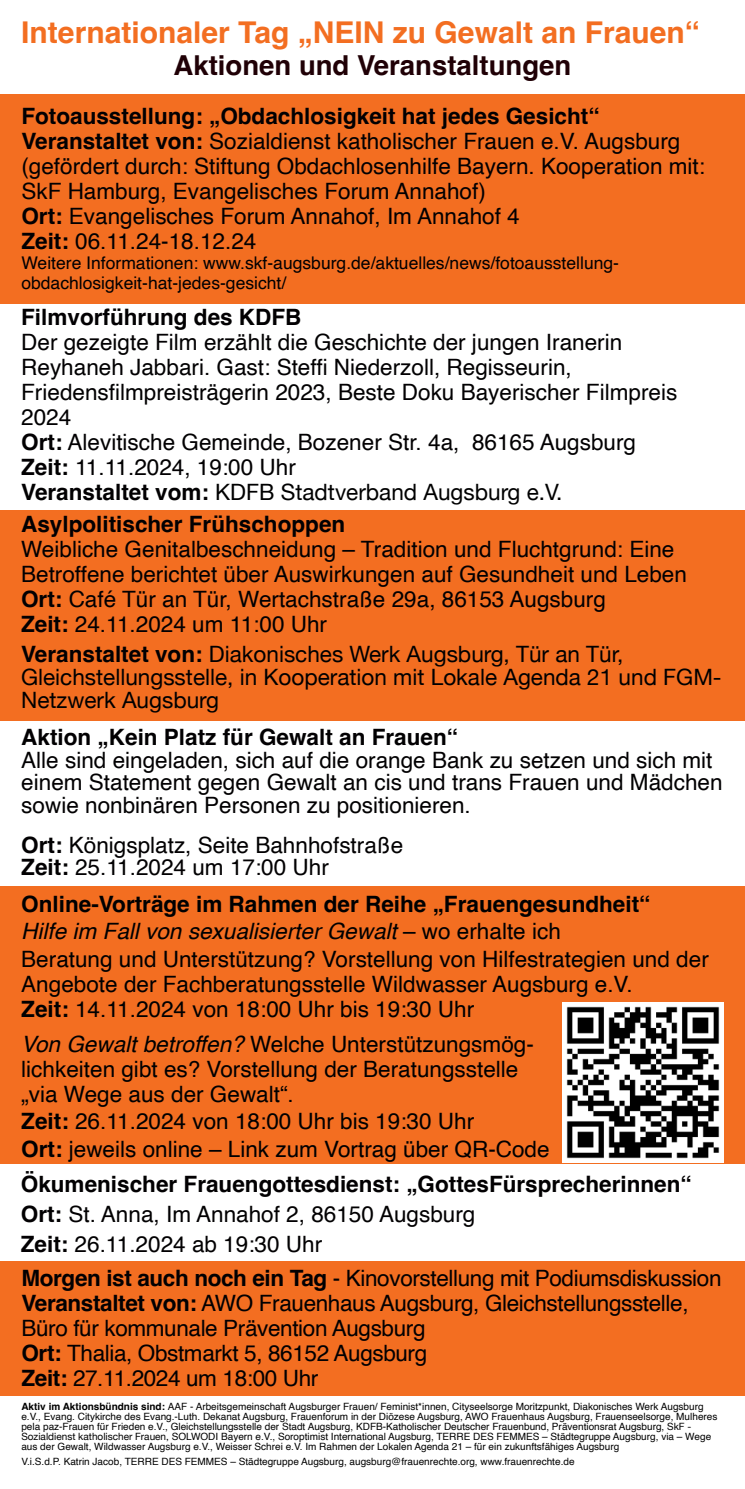
<style>
.page{position:relative;width:745px;height:1489px;background:#fff}
.page>*{position:absolute;margin:0;border:0;box-sizing:border-box;transform-origin:0 0}
.t1{font:700 30px "Helvetica";color:#f36e21}
.t2{font:700 27.5px "Helvetica";color:#200006}
.t3{font:22.5px/25px "Helvetica";color:#020002}
.t4{font:22.5px/27.5px "Helvetica";color:#000001}
.t5{font:700 22.5px/30px "Helvetica";color:#020002}
.t6{font:22.5px/23.2px "Helvetica Neue";color:#000001}
.t7{font:17.5px/20px "Helvetica";color:#020002}
.t8{font:10px/10.2px "Helvetica";color:#000001}
.s1{font-weight:700}
.s2{font-family:"Helvetica";font-weight:700;color:#020002}
.s3{font-style:italic}
.s4{font-weight:400}
.s5{font-family:"Helvetica Neue"}
</style>
<div class="page">
<div style="left:0;top:1261px;width:744px;height:134px;background:#f36e21"></div>
<div style="left:0;top:886px;width:744px;height:277px;background:#f36e21"></div>
<div style="left:0;top:510px;width:744px;height:210px;background:#f36e21"></div>
<div style="left:0;top:94px;width:744px;height:210px;background:#f36e21"></div>
<img style="left:562px;top:1002px;width:160px;height:160px">
<h1 class="t1" style="left:21px;top:20px;width:679px">Internationaler Tag „NEIN zu Gewalt an Frauen“</h1>
<p class="t2" style="left:173px;top:55px;width:399px">Aktionen und Veranstaltungen</p>
<p class="t3" style="left:21px;top:105px;width:684px"><span class="s1">Fotoausstellung: „Obdachlosigkeit hat jedes Gesicht“ Veranstaltet von:</span> Sozialdienst katholischer Frauen e.V. Augsburg (gefördert durch: Stiftung Obdachlosenhilfe Bayern. Kooperation mit:<br>SkF Hamburg, Evangelisches Forum Annahof)<br><span class="s1">Ort:</span> Evangelisches Forum Annahof, Im Annahof 4<br><span class="s1">Zeit:</span> 06.11.24-18.12.24</p>
<p class="t7" style="left:21px;top:254px;width:598px">Weitere Informationen: www.skf-augsburg.de/aktuelles/news/fotoausstellung&shy;obdachlosigkeit-hat-jedes-gesicht/</p>
<p class="t5" style="left:21px;top:303px;width:281px">Filmvorführung des KDFB</p>
<p class="t3" style="left:21px;top:331px;width:657px">Der gezeigte Film erzählt die Geschichte der jungen Iranerin Reyhaneh Jabbari. Gast: Steffi Niederzoll, Regisseurin, Friedensfilmpreisträgerin 2023, Beste Doku Bayerischer Filmpreis 2024<br><span class="s1">Ort:</span> Alevitische Gemeinde, Bozener Str. 4a, 86165 Augsburg <span class="s1">Zeit:</span> 11.11.2024, 19:00 Uhr</p>
<p class="t6" style="left:21px;top:480px;width:542px"><span class="s2">Veranstaltet vom:</span> KDFB Stadtverband Augsburg e.V.</p>
<p class="t5" style="left:21px;top:510px;width:325px">Asylpolitischer Frühschoppen</p>
<p class="t3" style="left:21px;top:538px;width:667px">Weibliche Genitalbeschneidung – Tradition und Fluchtgrund: Eine Betroffene berichtet über Auswirkungen auf Gesundheit und Leben <span class="s1">Ort:</span> Café Tür an Tür, Wertachstraße 29a, 86153 Augsburg<br><span class="s1">Zeit:</span> 24.11.2024 um 11:00 Uhr</p>
<p class="t6" style="left:21px;top:642px;width:701px"><span class="s2">Veranstaltet von:</span> Diakonisches Werk Augsburg, Tür an Tür,<br>Gleichstellungsstelle, in Kooperation mit Lokale Agenda 21 und FGM-<br>Netzwerk Augsburg</p>
<p class="t5" style="left:21px;top:723px;width:438px">Aktion „Kein Platz für Gewalt an Frauen“</p>
<p class="t3" style="left:21px;top:750px;width:702px;line-height:22.5px">Alle sind eingeladen, sich auf die orange Bank zu setzen und sich mit einem Statement gegen Gewalt an cis und trans Frauen und Mädchen sowie nonbinären Personen zu positionieren.</p>
<p class="t3" style="left:21px;top:835px;width:383px;line-height:22.5px"><span class="s1">Ort:</span> Königsplatz, Seite Bahnhofstraße<br><span class="s1">Zeit:</span> 25.11.2024 um 17:00 Uhr</p>
<p class="t4" style="left:21px;top:891px;width:688px"><span class="s1">Online-Vorträge im Rahmen der Reihe „Frauengesundheit“<br></span><span class="s3">Hilfe im Fall von sexualisierter Gewalt</span> – wo erhalte ich<br>Beratung und Unterstützung? Vorstellung von Hilfestrategien und der</p>
<p class="t4" style="left:21px;top:972px;width:612px;line-height:25px">Angebote der Fachberatungsstelle Wildwasser Augsburg e.V.<br><span class="s1">Zeit:</span> 14.11.2024 von 18:00 Uhr bis 19:30 Uhr</p>
<p class="t4" style="left:21px;top:1032px;width:513px;line-height:25px"><span class="s3">Von Gewalt betroffen?</span> Welche Unterstützungsmög&shy;lichkeiten gibt es? Vorstellung der Beratungsstelle „via Wege aus der Gewalt“.</p>
<p class="t4" style="left:21px;top:1108px;width:529px"><span class="s1">Zeit:</span> 26.11.2024 von 18:00 Uhr bis 19:30 Uhr<br><span class="s1">Ort:</span> jeweils online – Link zum Vortrag über QR-Code</p>
<p class="t5" style="left:21px;top:1170px;width:672px">Ökumenischer Frauengottesdienst: „GottesFürsprecherinnen“<br>Ort: <span class="s4">St. Anna, Im Annahof 2, 86150 Augsburg<br></span>Zeit: <span class="s4">26.11.2024 ab 19:30 Uhr</span></p>
<p class="t3" style="left:21px;top:1266px;width:701px"><span class="s1">Morgen ist auch noch ein Tag</span> - Kinovorstellung mit Podiumsdiskussion <span class="s1">Veranstaltet von:</span> AWO Frauenhaus Augsburg, Gleichstellungsstelle, Büro für kommunale Prävention Augsburg<br><span class="s1">Ort:</span> Thalia, Obstmarkt 5, 86152 Augsburg<br><span class="s1">Zeit:</span> 27.11.2024 um 18:00 Uhr</p>
<p class="t8" style="left:21px;top:1401px;width:697px"><span class="s1">Aktiv im Aktionsbündnis sind:</span> AAF - Arbeitsgemeinschaft Augsburger Frauen/ Feminist*innen, Cityseelsorge Moritzpunkt, Diakonisches Werk Augsburg e.V., Evang. Citykirche des Evang.-Luth. Dekanat Augsburg, Frauenforum in der Diözese Augsburg, AWO Frauenhaus Augsburg, Frauenseelsorge, Mulheres pela paz-Frauen für Frieden e.V., Gleichstellungsstelle der Stadt Augsburg, KDFB-Katholischer Deutscher Frauenbund, Präventionsrat Augsburg, <span class="s5">SkF - Sozialdienst katholischer Frauen,</span> SOLWODI Bayern e.V., Soroptimist International Augsburg, TERRE DES FEMMES – Städtegruppe Augsburg, via – Wege aus der Gewalt, Wildwasser Augsburg e.V., Weisser Schrei e.V. Im Rahmen der Lokalen Agenda 21 – für ein zukunftsfähiges Augsburg</p>
<p class="t8" style="left:21px;top:1456px;width:554px">V.i.S.d.P. Katrin Jacob, TERRE DES FEMMES – Städtegruppe Augsburg, augsburg@frauenrechte.org, www.frauenrechte.de</p>
</div>
